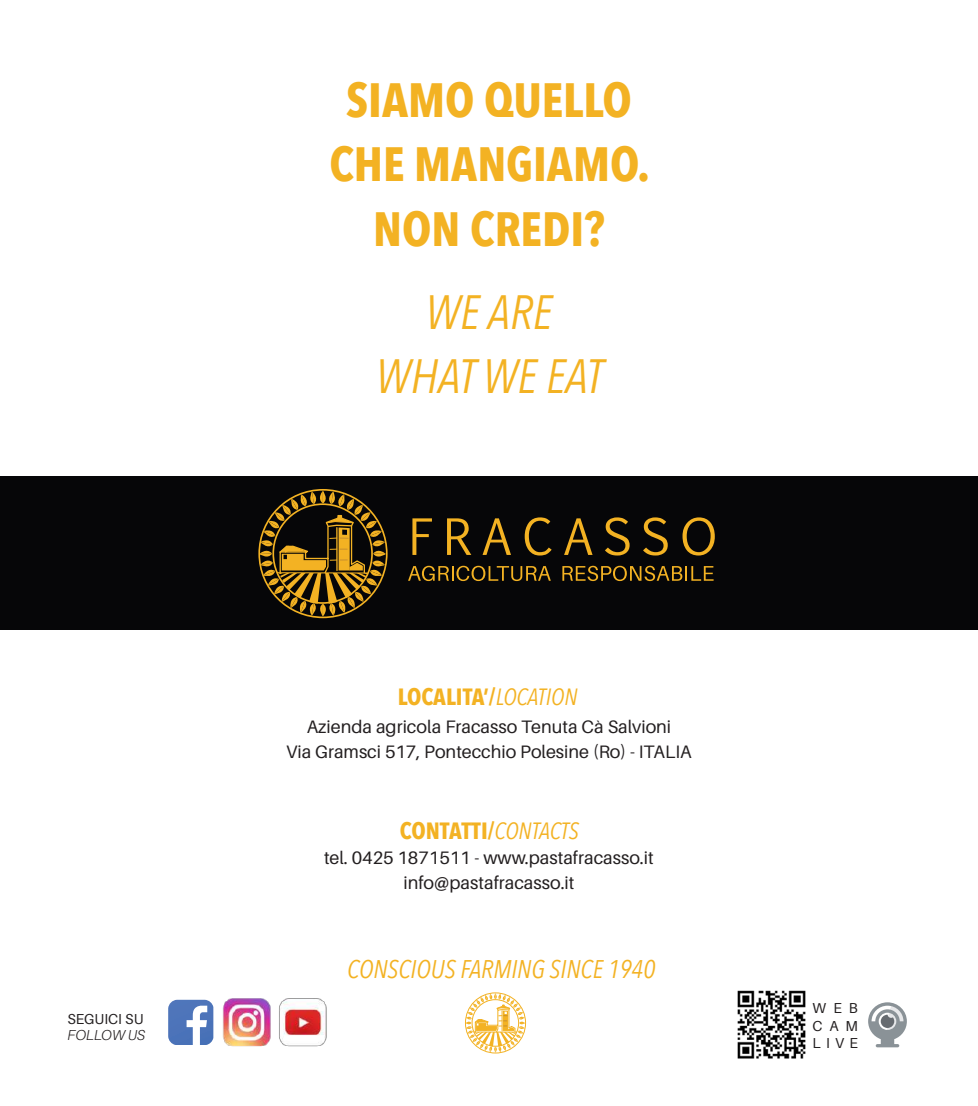
<style>
.page{position:relative;width:978px;height:1106px;background:#fff}
.page>*{position:absolute;margin:0;border:0;box-sizing:border-box;transform-origin:0 0}
.t1{font:700 48px/64.5px "Avenir Next Condensed";color:#f3b223;text-align:center}
.t2{font:italic 48px/64.5px "Avenir Next Condensed";color:#f3b223;text-align:center}
.t3{font:italic 25.5px "Avenir Next Condensed";color:#f3b223}
.t4{font:700 23.4px "Avenir Next Condensed";color:#f3b223}
.t5{font:18px/25.2px "Aileron";color:#231f20;text-align:center}
.t6{font:14.4px/17.2px "Aileron";letter-spacing:.185em;color:#231f20;text-align:justify}
.t7{font:14.4px "Aileron";color:#231f20}
.t8{font:italic 300 14.4px "Aileron";color:#231f20}
.s1{font-weight:400;font-style:italic}
</style>
<div class="page">
<div style="left:0;top:476px;width:978px;height:153px;background:#060608"></div>
<svg style="left:168px;top:999px;width:45px;height:46px"></svg>
<svg style="left:868px;top:1002px;width:39px;height:45px"></svg>
<img style="left:737px;top:990px;width:69px;height:69px">
<img style="left:222px;top:998px;width:105px;height:49px">
<svg style="left:408px;top:566px;width:143px;height:15px"></svg>
<svg style="left:562px;top:566px;width:152px;height:15px"></svg>
<svg style="left:258px;top:489px;width:130px;height:130px"></svg>
<svg style="left:412px;top:518px;width:20px;height:37px"></svg>
<svg style="left:447px;top:518px;width:24px;height:37px"></svg>
<svg style="left:483px;top:518px;width:28px;height:37px"></svg>
<svg style="left:525px;top:517px;width:27px;height:38px"></svg>
<svg style="left:564px;top:518px;width:29px;height:37px"></svg>
<svg style="left:605px;top:517px;width:25px;height:38px"></svg>
<svg style="left:643px;top:517px;width:25px;height:38px"></svg>
<svg style="left:682px;top:517px;width:33px;height:38px"></svg>
<svg style="left:465px;top:992px;width:61px;height:61px"></svg>
<p class="t7" style="left:67px;top:1010px;width:78px">SEGUICI SU</p>
<p class="t8" style="left:67px;top:1026px;width:79px">FOLLOW US</p>
<h1 class="t1" style="left:329px;top:67px;width:322px">SIAMO QUELLO<br>CHE MANGIAMO.<br>NON CREDI?</h1>
<h1 class="t2" style="left:376px;top:280px;width:229px">WE ARE<br>WHAT WE EAT</h1>
<p class="t4" style="left:398px;top:682px;width:181px">LOCALITA’/<span class="s1">LOCATION</span></p>
<p class="t5" style="left:286px;top:714px;width:407px">Azienda agricola Fracasso Tenuta Cà Salvioni<br>Via Gramsci 517, Pontecchio Polesine (Ro) - ITALIA</p>
<p class="t4" style="left:400px;top:816px;width:181px">CONTATTI/<span class="s1">CONTACTS</span></p>
<p class="t5" style="left:324px;top:845px;width:331px">tel. 0425 1871511 - www.pastafracasso.it info@pastafracasso.it</p>
<h2 class="t3" style="left:347px;top:953px;width:309px">CONSCIOUS FARMING SINCE 1940</h2>
<p class="t6" style="left:813px;top:1000px;width:47px">WEB CAM LIVE</p>
</div>
